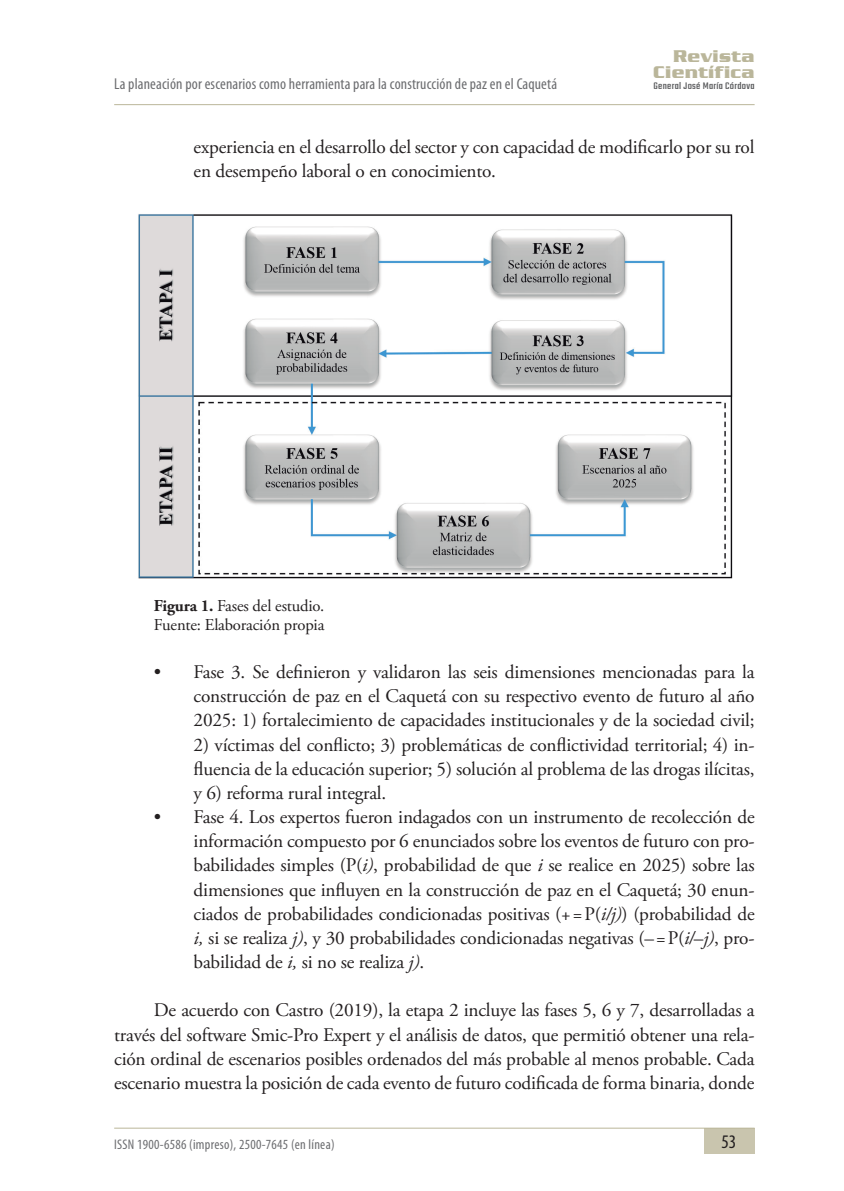
<style>
.page{position:relative;width:844px;height:1191px;background:#fff}
.page>*{position:absolute;margin:0;border:0;box-sizing:border-box;transform-origin:0 0}
.t1{font:19.25px/24.2px "Adobe Garamond Pro";letter-spacing:-.01em;color:#231f20;text-align:justify}
.t2{font:condensed 19.25px "Myriad Pro";color:#231f20}
.t3{font:700 17.5px/15.8px "Serpentine D";letter-spacing:.02em;color:#bab69a;text-align:right}
.t4{font:16.62px/19.2px "Adobe Garamond Pro";letter-spacing:-.01em;color:#231f20}
.t5{font:condensed 15.75px "Myriad Pro";letter-spacing:.01em;color:#6c6d70}
.t6{font:condensed 14px "Myriad Pro";letter-spacing:.02em;color:#6c6d70}
.t7{font:10.5px "Teko";letter-spacing:.025em;color:#57585a;scale:1.1 1}
.s1{font-weight:700}
.s2{font-style:italic}
</style>
<div class="page">
<hr style="left:114px;top:104px;width:640px;height:1px;background:#bab69a">
<div style="left:703px;top:1128px;width:51px;height:25px;background:#c9c5ae"></div>
<hr style="left:114px;top:1127px;width:640px;height:1px;background:#bab69a">
<img style="left:138px;top:214px;width:595px;height:365px">
<p class="t5" style="left:114px;top:74px;width:444px">La planeación por escenarios como herramienta para la construcción de paz en el Caquetá</p>
<p class="t3" style="left:653px;top:49px;width:103px">Revista<br>Científica</p>
<p class="t7" style="left:653px;top:80px;width:93px">General José María Córdova</p>
<p class="t1" style="left:193px;top:135px;width:562px">experiencia en el desarrollo del sector y con capacidad de modificarlo por su rol en desempeño laboral o en conocimiento.</p>
<p class="t4" style="left:154px;top:596px;width:172px"><span class="s1">Figura 1.</span> Fases del estudio.<br>Fuente: Elaboración propia</p>
<p class="t1" style="left:193px;top:660px;width:562px;text-indent:-40px">• Fase 3. Se definieron y validaron las seis dimensiones mencionadas para la construcción de paz en el Caquetá con su respectivo evento de futuro al año 2025: 1) fortalecimiento de capacidades institucionales y de la sociedad civil;</p>
<p class="t1" style="left:193px;top:733px;width:562px">2) víctimas del conflicto; 3) problemáticas de conflictividad territorial; 4) in&shy;fluencia de la educación superior; 5) solución al problema de las drogas ilícitas, y 6) reforma rural integral.</p>
<p class="t1" style="left:193px;top:805px;width:562px;text-indent:-40px">• Fase 4. Los expertos fueron indagados con un instrumento de recolección de información compuesto por 6 enunciados sobre los eventos de futuro con pro&shy;babilidades simples (P(<span class="s2">i)</span>, probabilidad de que <span class="s2">i</span> se realice en 2025) sobre las dimensiones que influyen en la construcción de paz en el Caquetá; 30 enun&shy;ciados de probabilidades condicionadas positivas (+=P(<span class="s2">i/j)</span>) (probabilidad de <span class="s2">i,</span> si se realiza <span class="s2">j)</span>, y 30 probabilidades condicionadas negativas (–=P(<span class="s2">i/</span>–<span class="s2">j)</span>, pro&shy;babilidad de <span class="s2">i,</span> si no se realiza <span class="s2">j)</span>.</p>
<p class="t1" style="left:114px;top:999px;width:642px;text-indent:40px">De acuerdo con Castro (2019), la etapa 2 incluye las fases 5, 6 y 7, desarrolladas a través del software Smic-Pro Expert y el análisis de datos, que permitió obtener una rela&shy;ción ordinal de escenarios posibles ordenados del más probable al menos probable. Cada escenario muestra la posición de cada evento de futuro codificada de forma binaria, donde</p>
<p class="t6" style="left:114px;top:1136px;width:222px">ISSN 1900-6586 (impreso), 2500-7645 (en línea)</p>
<p class="t2" style="left:721px;top:1130px;width:16px">53</p>
</div>
